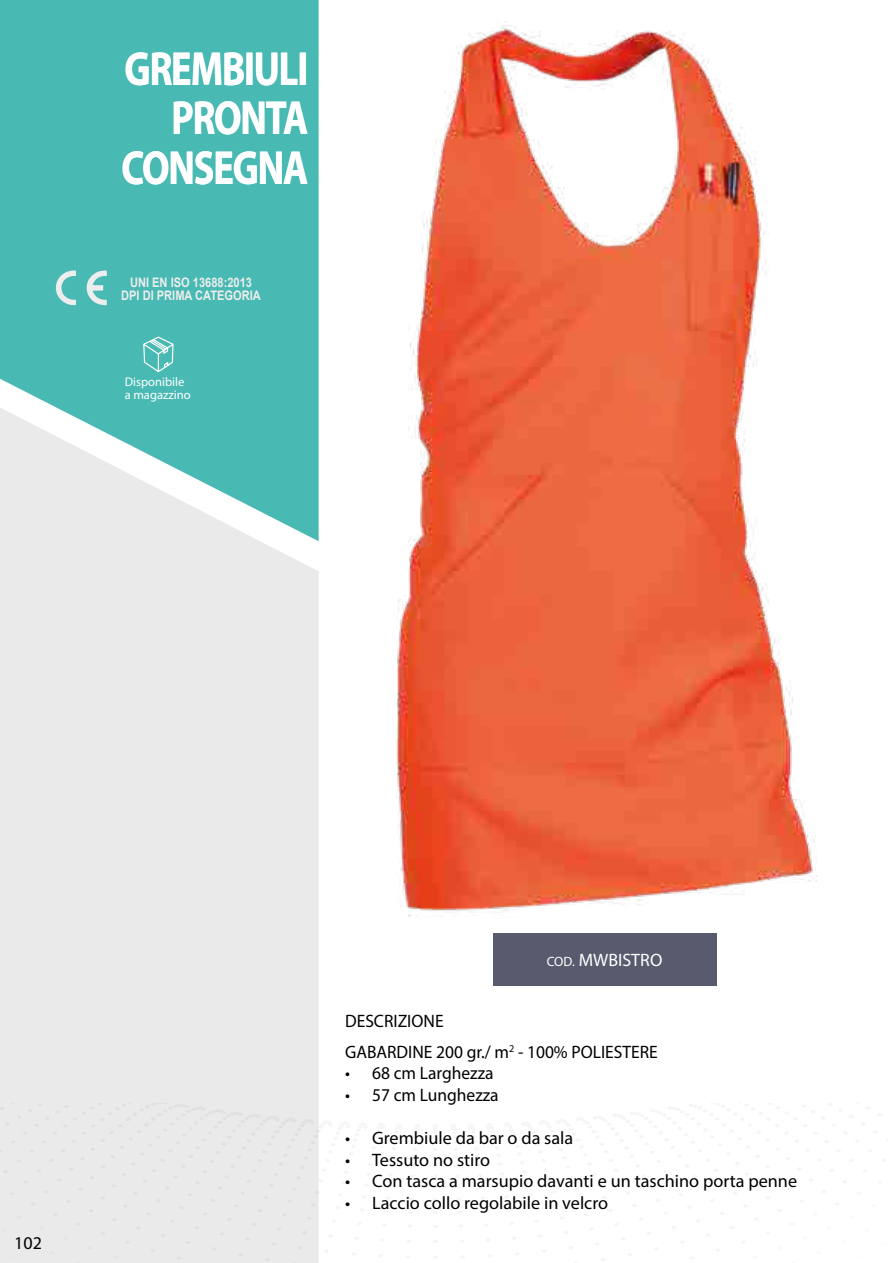
<style>
.page{position:relative;width:893px;height:1263px;background:#fff}
.page>*{position:absolute;margin:0;border:0;box-sizing:border-box;transform-origin:0 0}
.t1{font:700 48px/49.5px "Myriad Pro";letter-spacing:-.03em;color:#fff;text-align:right;scale:.8 1}
.t2{font:18px/30.2px "Myriad Pro";color:#000}
.t3{font:18px "Myriad Pro";color:#fff}
.t4{font:700 13.05px/13.2px "Arial";color:#ededed;text-align:center;scale:.84 1}
.t5{font:12.6px/12.6px "Myriad Pro";color:#fff}
.s1{font-size:13.5px}
</style>
<div class="page">
<div style="left:0;top:541px;width:319px;height:562px;background:#eaeaea"></div>
<div style="left:0;top:1103px;width:319px;height:160px;background:#eaeaea"></div>
<img style="left:160px;top:1103px;width:91px;height:14px">
<svg style="left:0;top:0;width:319px;height:541px;background:#62c1bc"></svg>
<img style="left:396px;top:21px;width:421px;height:896px">
<svg style="left:135px;top:325px;width:40px;height:48px;background:#60c2bd"></svg>
<svg style="left:55px;top:270px;width:21px;height:36px"></svg>
<svg style="left:86px;top:270px;width:21px;height:36px"></svg>
<div style="left:493px;top:933px;width:223px;height:52px;background:#585a6e"></div>
<h1 class="t1" style="left:121px;top:42px;width:235px">GREMBIULI<br>PRONTA<br>CONSEGNA</h1>
<p class="t4" style="left:121px;top:276px;width:168px">UNI EN ISO 13688:2013<br>DPI DI PRIMA CATEGORIA</p>
<p class="t5" style="left:125px;top:376px;width:68px">Disponibile a magazzino</p>
<p class="t2" style="left:14px;top:1227px;width:29px">102</p>
<p class="t3" style="left:547px;top:949px;width:117px"><span class="s1">COD.</span> MWBISTRO</p>
<p class="t2" style="left:345px;top:1006px;width:314px">DESCRIZIONE<br>GABARDINE 200 gr./ m<sup>2</sup> - 100% POLIESTERE</p>
<p class="t2" style="left:345px;top:1058px;width:150px">• 68 cm Larghezza</p>
<p class="t2" style="left:345px;top:1079px;width:155px">• 57 cm Lunghezza</p>
<p class="t2" style="left:345px;top:1122px;width:230px">• Grembiule da bar o da sala</p>
<p class="t2" style="left:345px;top:1144px;width:147px">• Tessuto no stiro</p>
<p class="t2" style="left:345px;top:1166px;width:453px">• Con tasca a marsupio davanti e un taschino porta penne</p>
<p class="t2" style="left:345px;top:1187px;width:265px">• Laccio collo regolabile in velcro</p>
</div>
